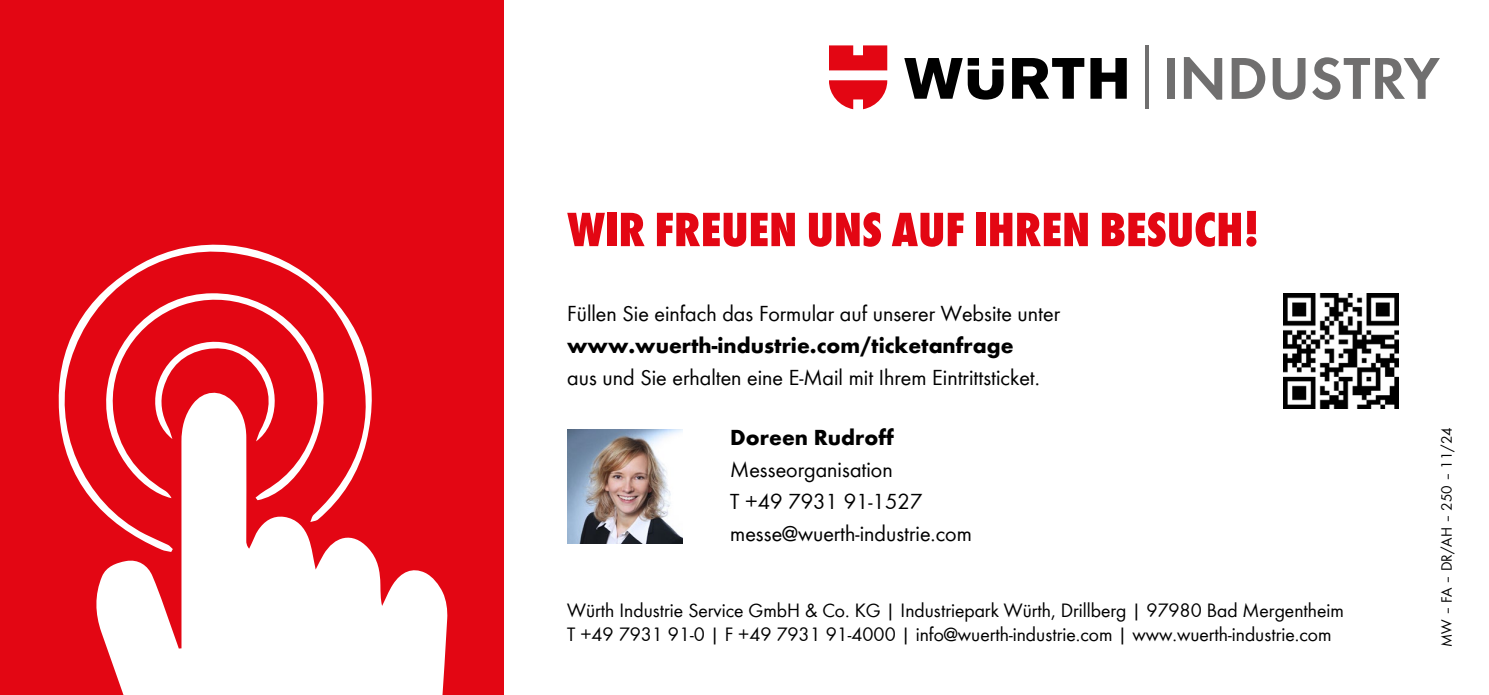
<style>
.page{position:relative;width:1489px;height:695px;background:#fff}
.page>*{position:absolute;margin:0;border:0;box-sizing:border-box;transform-origin:0 0}
.t1{font:800 condensed 50px "Wuerth Global";color:#e30613}
.t2{font:22.5px/32px "Wuerth Global";color:#000}
.t3{font:700 22.5px "Wuerth Global";color:#000}
.t4{font:20px/24px "Wuerth Global";color:#000}
.t5{font:15.5px "Wuerth";color:#000}
</style>
<div class="page">
<div style="left:1166px;top:58px;width:8px;height:41px;background:#706f6f"></div>
<svg style="left:1183px;top:57px;width:39px;height:43px"></svg>
<svg style="left:1231px;top:58px;width:34px;height:41px"></svg>
<svg style="left:1272px;top:58px;width:33px;height:42px"></svg>
<svg style="left:1312px;top:57px;width:127px;height:43px"></svg>
<svg style="left:904px;top:58px;width:222px;height:42px"></svg>
<svg style="left:829px;top:45px;width:58px;height:64px"></svg>
<svg style="left:1145px;top:45px;width:3px;height:64px"></svg>
<hr style="left:1488px;top:203px;width:1px;height:491px;background:#e30613">
<div style="left:0;top:0;width:503px;height:694px;background:#e30613"></div>
<svg style="left:96px;top:552px;width:351px;height:142px;fill:#fff"></svg>
<svg style="left:59px;top:245px;width:313px;height:307px"></svg>
<svg style="left:102px;top:289px;width:230px;height:211px"></svg>
<svg style="left:149px;top:335px;width:132px;height:106px"></svg>
<img style="left:1283px;top:293px;width:115px;height:115px">
<img style="left:567px;top:429px;width:115px;height:114px">
<h1 class="t1" style="left:567px;top:199px;width:693px">WIR FREUEN UNS AUF IHREN BESUCH!</h1>
<p class="t2" style="left:567px;top:297px;width:494px">Füllen Sie einfach das Formular auf unserer Website unter</p>
<p class="t3" style="left:567px;top:332px;width:448px">www.wuerth-industrie.com/ticketanfrage</p>
<p class="t2" style="left:567px;top:361px;width:474px">aus und Sie erhalten eine E-Mail mit Ihrem Eintrittsticket.</p>
<p class="t3" style="left:730px;top:424px;width:165px">Doreen Rudroff</p>
<p class="t2" style="left:730px;top:453px;width:243px">Messeorganisation<br>T +49 7931 91-1527 messe@wuerth-industrie.com</p>
<p class="t4" style="left:567px;top:598px;width:778px">Würth Industrie Service GmbH &amp; Co. KG | Industriepark Würth, Drillberg | 97980 Bad Mergentheim<br>T +49 7931 91-0 | F +49 7931 91-4000 | info@wuerth-industrie.com | www.wuerth-industrie.com</p>
<p class="t5" style="left:1435px;top:646px;width:221px;rotate:-90deg">MW – FA – DR/AH – 250 – 11/24</p>
</div>
